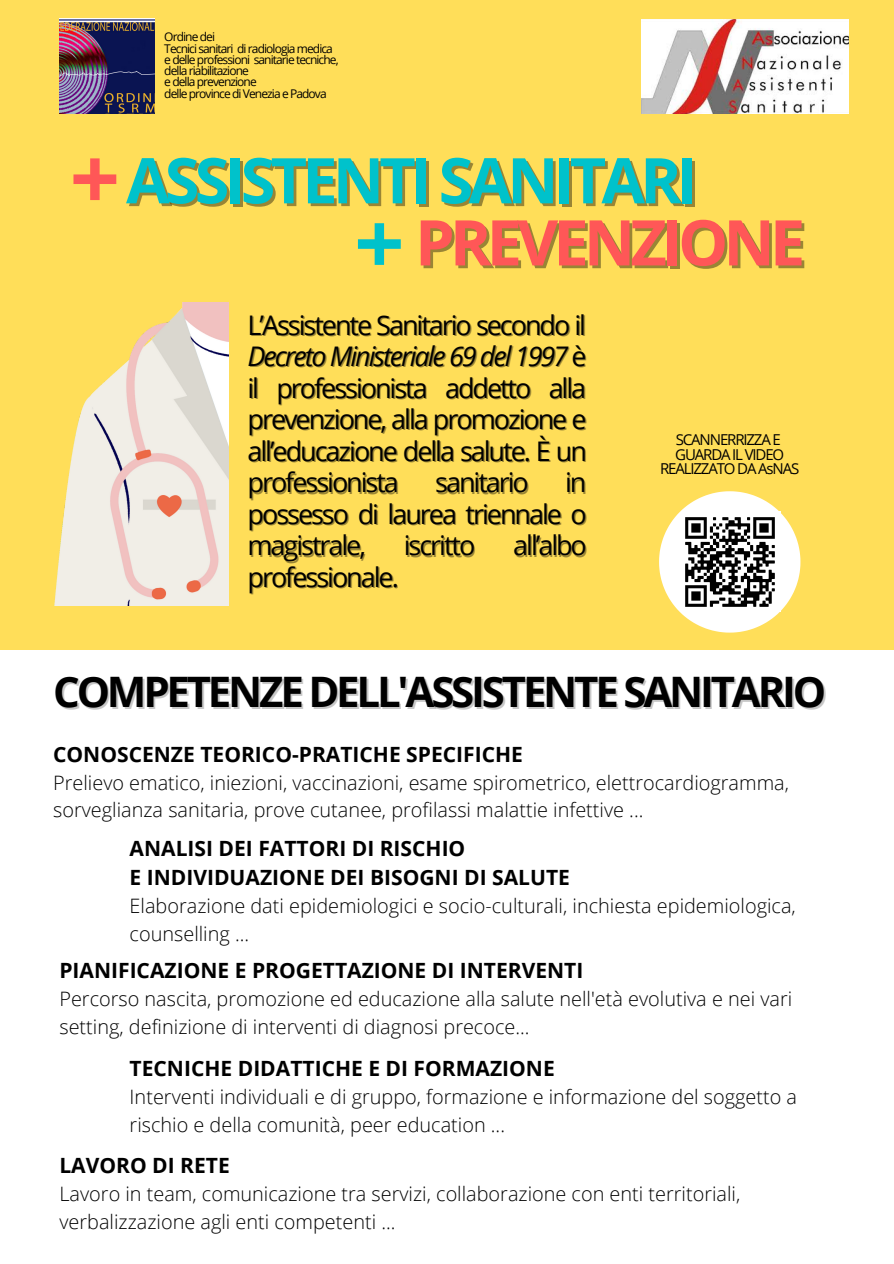
<style>
.page{position:relative;width:894px;height:1264px;background:#fff}
.page>*{position:absolute;margin:0;border:0;box-sizing:border-box;transform-origin:0 0}
.t1{font:700 63px "Open Sans";letter-spacing:-.075em;color:#00c2cb}
.t2{font:700 63px "Open Sans";letter-spacing:-.075em;color:#ff5757}
.t3{font:700 42px "Open Sans";letter-spacing:-.075em;color:#000}
.t4{font:27px/31.5px "Open Sans";letter-spacing:-.075em;color:#000;text-align:justify}
.t5{font:700 21px/29px "Open Sans";color:#000}
.t6{font:300 19.8px/27.8px "Open Sans";color:#000}
.t7{font:15px/14.7px "Open Sans";letter-spacing:-.075em;color:#000;text-align:center}
.t8{font:12px/11.2px "Open Sans";letter-spacing:-.075em;color:#000}
.s1{font-style:italic}
.s2{color:rgb(0 0 0/.4)}
</style>
<div class="page">
<div style="left:0;top:0;width:893px;height:1263px;background:#ffde59"></div>
<svg style="left:659px;top:491px;width:141px;height:141px"></svg>
<img style="left:683px;top:512px;width:97px;height:100px">
<svg style="left:358px;top:223px;width:42px;height:42px"></svg>
<svg style="left:73px;top:158px;width:43px;height:42px"></svg>
<img style="left:54px;top:302px;width:175px;height:303px">
<div style="left:0;top:650px;width:893px;height:613px;background:#fff"></div>
<img style="left:59px;top:18px;width:95px;height:96px">
<img style="left:641px;top:20px;width:207px;height:93px">
<p class="t8" style="left:164px;top:31px;width:176px">Ordine dei<br>Tecnici sanitari di radiologia medica e delle professioni sanitarie tecniche, della riabilitazione<br>e della prevenzione<br>delle province di Venezia e Padova</p>
<h1 class="t1" style="left:126px;top:136px;width:573px">ASSISTENTI SANITARI</h1>
<h1 class="t2" style="left:415px;top:198px;width:391px">PREVENZIONE</h1>
<h3 class="t4" style="left:247px;top:308px;width:341px">L’Assistente Sanitario secondo il <span class="s1">Decreto Ministeriale 69 del 1997</span> <span class="s2">è </span>il professionista addetto alla prevenzione, alla promozione e all’educazione della salute. È un professionista</h3>
<h3 class="t4" style="left:247px;top:466px;width:341px;text-indent:317px">in possesso di laurea triennale o magistrale,</h3>
<h3 class="t4" style="left:435px;top:466px;width:95px">sanitario</h3>
<h3 class="t4" style="left:404px;top:529px;width:73px">iscritto</h3>
<h3 class="t4" style="left:513px;top:529px;width:75px">all’albo</h3>
<h3 class="t4" style="left:247px;top:560px;width:153px">professionale.</h3>
<p class="t7" style="left:660px;top:432px;width:141px">SCANNERRIZZA E<br>GUARDA IL VIDEO<br>REALIZZATO DA AsNAS</p>
<h2 class="t3" style="left:53px;top:661px;width:774px">COMPETENZE DELL'ASSISTENTE SANITARIO</h2>
<p class="t5" style="left:53px;top:739px;width:471px">CONOSCENZE TEORICO-PRATICHE SPECIFICHE</p>
<p class="t6" style="left:53px;top:768px;width:737px">Prelievo ematico, iniezioni, vaccinazioni, esame spirometrico, elettrocardiogramma, sorveglianza sanitaria, prove cutanee, profilassi malattie infettive ...</p>
<p class="t5" style="left:130px;top:833px;width:441px">ANALISI DEI FATTORI DI RISCHIO<br>E INDIVIDUAZIONE DEI BISOGNI DI SALUTE</p>
<p class="t6" style="left:130px;top:891px;width:667px">Elaborazione dati epidemiologici e socio-culturali, inchiesta epidemiologica, counselling ...</p>
<p class="t5" style="left:59px;top:955px;width:525px">PIANIFICAZIONE E PROGETTAZIONE DI INTERVENTI</p>
<p class="t6" style="left:59px;top:984px;width:734px">Percorso nascita, promozione ed educazione alla salute nell'età evolutiva e nei vari setting, definizione di interventi di diagnosi precoce...</p>
<p class="t5" style="left:130px;top:1053px;width:426px">TECNICHE DIDATTICHE E DI FORMAZIONE</p>
<p class="t6" style="left:130px;top:1082px;width:668px">Interventi individuali e di gruppo, formazione e informazione del soggetto a rischio e della comunità, peer education ...</p>
<p class="t5" style="left:59px;top:1150px;width:172px">LAVORO DI RETE</p>
<p class="t6" style="left:59px;top:1179px;width:682px">Lavoro in team, comunicazione tra servizi, collaborazione con enti territoriali, verbalizzazione agli enti competenti ...</p>
</div>
